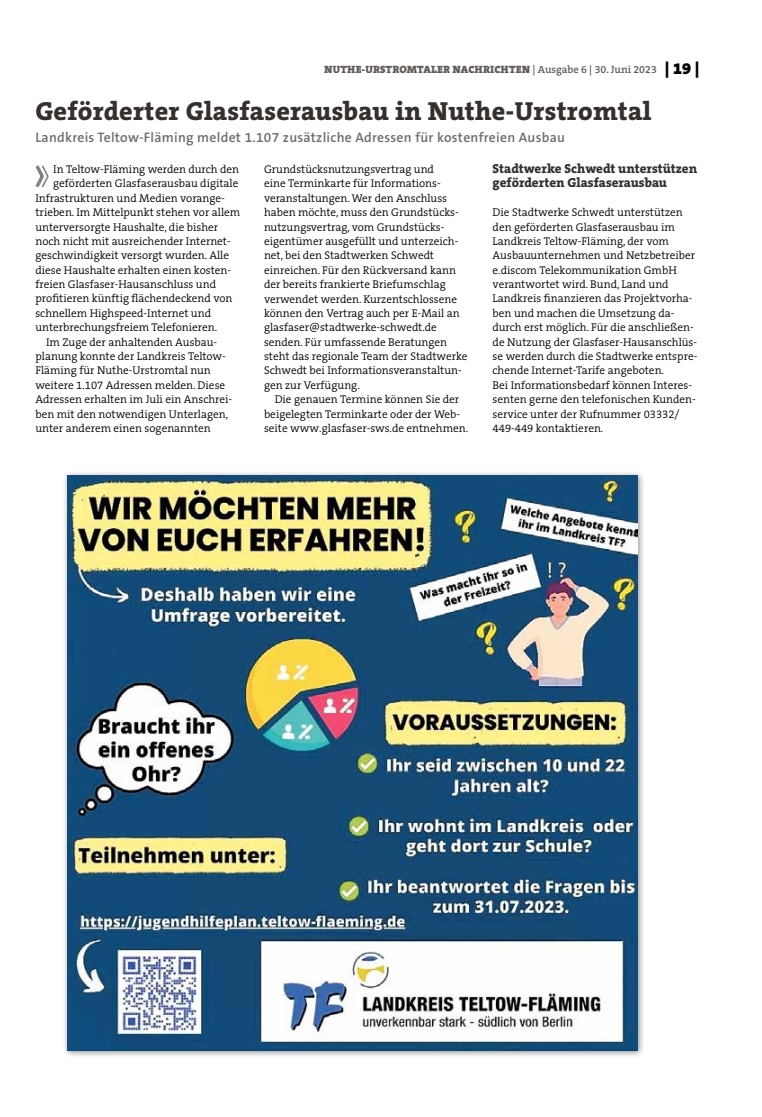
<style>
.page{position:relative;width:762px;height:1117px;background:#fff}
.page>*{position:absolute;margin:0;border:0;box-sizing:border-box;transform-origin:0 0}
.t1{font:800 26.25px "The Serif B W8";letter-spacing:.01em;color:#36302d}
.t2{font:600 13.75px "The Sans B W6";letter-spacing:.02em;color:#716c69}
.t3{font:800 13.12px/14.4px "The Serif B W8";color:#36302d}
.t4{font:300 11.25px/14.4px "The Serif B W4";color:#000}
.t5{font:900 10.62px "The Serif B W9";letter-spacing:.015em;color:#615c58}
.s1{font-family:"The Serif B W6";font-weight:600}
.s2{font-size:16.25px;color:#000}
</style>
<div class="page">
<svg style="left:35px;top:165px;width:14px;height:23px"></svg>
<div style="left:61px;top:469px;width:585px;height:589px;background:#000;opacity:.45"></div>
<img style="left:67px;top:475px;width:571px;height:575px">
<p class="t5" style="left:324px;top:63px;width:377px">NUTHE-URSTROMTALER NACHRICHTEN <span class="s1">| Ausgabe 6 | 30. Juni 2023</span> <span class="s2">| 19 |</span></p>
<h1 class="t1" style="left:35px;top:94px;width:617px">Geförderter Glasfaserausbau in Nuthe-Urstromtal</h1>
<p class="t2" style="left:35px;top:128px;width:531px">Landkreis Teltow-Fläming meldet 1.107 zusätzliche Adressen für kostenfreien Ausbau</p>
<p class="t4" style="left:53px;top:162px;width:187px">In Teltow-Fläming werden durch den</p>
<p class="t4" style="left:53px;top:176px;width:187px">geförderten Glasfaserausbau digitale</p>
<p class="t4" style="left:35px;top:191px;width:191px">Infrastrukturen und Medien vorange-</p>
<p class="t4" style="left:35px;top:205px;width:206px">trieben. Im Mittelpunkt stehen vor allem</p>
<p class="t4" style="left:35px;top:219px;width:184px">unterversorgte Haushalte, die bisher</p>
<p class="t4" style="left:35px;top:234px;width:197px">noch nicht mit ausreichender Internet-</p>
<p class="t4" style="left:35px;top:248px;width:195px">geschwindigkeit versorgt wurden. Alle</p>
<p class="t4" style="left:35px;top:263px;width:197px">diese Haushalte erhalten einen kosten-</p>
<p class="t4" style="left:35px;top:277px;width:182px">freien Glasfaser-Hausanschluss und</p>
<p class="t4" style="left:35px;top:291px;width:198px">profitieren künftig flächendeckend von</p>
<p class="t4" style="left:35px;top:306px;width:177px">schnellem Highspeed-Internet und</p>
<p class="t4" style="left:35px;top:320px;width:183px">unterbrechungsfreiem Telefonieren.</p>
<p class="t4" style="left:46px;top:334px;width:171px">Im Zuge der anhaltenden Ausbau-</p>
<p class="t4" style="left:35px;top:349px;width:192px">planung konnte der Landkreis Teltow-</p>
<p class="t4" style="left:35px;top:363px;width:177px">Fläming für Nuthe-Urstromtal nun</p>
<p class="t4" style="left:35px;top:378px;width:191px">weitere 1.107 Adressen melden. Diese</p>
<p class="t4" style="left:35px;top:392px;width:198px">Adressen erhalten im Juli ein Anschrei-</p>
<p class="t4" style="left:35px;top:406px;width:194px">ben mit den notwendigen Unterlagen,</p>
<p class="t4" style="left:35px;top:421px;width:177px">unter anderem einen sogenannten</p>
<p class="t3" style="left:493px;top:161px;width:206px">Stadtwerke Schwedt unterstützen geförderten Glasfaserausbau</p>
<p class="t4" style="left:493px;top:205px;width:206px">Die Stadtwerke Schwedt unterstützen den geförderten Glasfaserausbau im Landkreis Teltow-Fläming, der vom Ausbauunternehmen und Netzbetreiber e.discom Telekommunikation GmbH verantwortet wird. Bund, Land und Landkreis finanzieren das Projektvorha&shy;ben und machen die Umsetzung da&shy;durch erst möglich. Für die anschließen&shy;de Nutzung der Glasfaser-Hausanschlüs&shy;se werden durch die Stadtwerke entspre&shy;chende Internet-Tarife angeboten.<br>Bei Informationsbedarf können Interes&shy;senten gerne den telefonischen Kunden&shy;service unter der Rufnummer 03332/ 449-449 kontaktieren.</p>
<p class="t4" style="left:264px;top:162px;width:205px">Grundstücksnutzungsvertrag und<br>eine Terminkarte für Informations&shy;veranstaltungen. Wer den Anschluss haben möchte, muss den Grundstücks&shy;nutzungsvertrag, vom Grundstücks&shy;eigentümer ausgefüllt und unterzeich&shy;net, bei den Stadtwerken Schwedt einreichen. Für den Rückversand kann der bereits frankierte Briefumschlag verwendet werden. Kurzentschlossene können den Vertrag auch per E-Mail an glasfaser@stadtwerke-schwedt.de senden. Für umfassende Beratungen steht das regionale Team der Stadtwerke Schwedt bei Informationsveranstaltun&shy;gen zur Verfügung.</p>
<p class="t4" style="left:264px;top:392px;width:206px;text-indent:11px">Die genauen Termine können Sie der beigelegten Terminkarte oder der Web&shy;seite www.glasfaser-sws.de entnehmen.</p>
</div>
